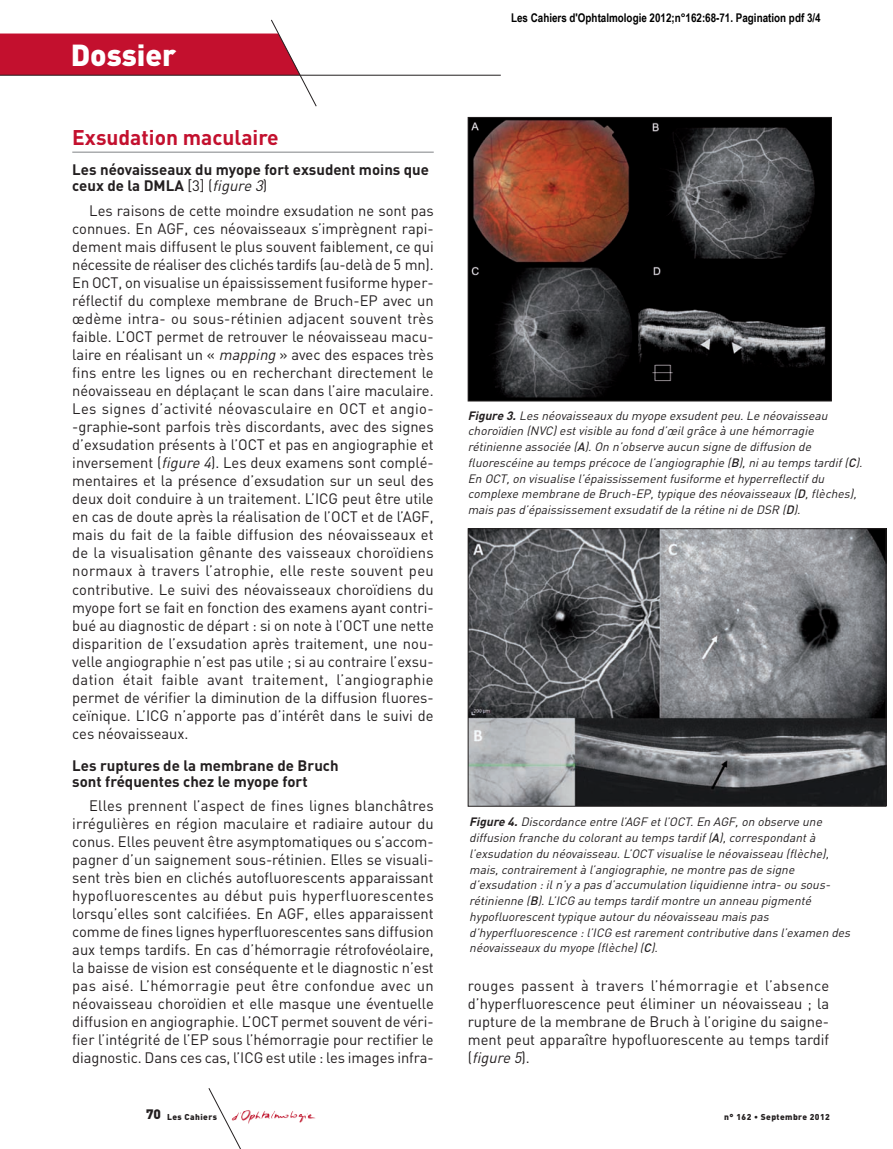
<style>
.page{position:relative;width:893px;height:1149px;background:#fff}
.page>*{position:absolute;margin:0;border:0;box-sizing:border-box;transform-origin:0 0}
.t1{font:900 30px "DIN";color:#fff}
.t2{font:700 21px "DIN";color:#c3102e}
.t3{font:15px/18px "DIN";color:#231f20;text-align:justify}
.t4{font:700 15px/15.8px "DIN";color:#231f20}
.t5{font:italic 12px/15.8px "DIN";color:#231f20}
.t6{font:700 12px "Arial Narrow";color:#000}
.t7{font:900 8.4px "DIN";letter-spacing:.05em;color:#231f20}
.s1{font-weight:400}
.s2{font-weight:400;font-style:italic}
.s3{font-style:italic}
.s4{font-weight:700}
.s5{font-weight:500}
.s6{font-size:13.5px}
</style>
<div class="page">
<img style="left:254px;top:1111px;width:62px;height:12px">
<svg style="left:208px;top:1088px;width:46px;height:60px"></svg>
<hr style="left:0;top:75px;width:501px;height:1px;background:#231f20">
<svg style="left:0;top:20px;width:317px;height:87px"></svg>
<hr style="left:72px;top:152px;width:362px;height:1px;background:#808285">
<img style="left:470px;top:119px;width:360px;height:280px">
<div style="left:468px;top:117px;width:364px;height:284px;border:1px solid #231f20"></div>
<img style="left:470px;top:530px;width:414px;height:274px">
<div style="left:468px;top:528px;width:418px;height:278px;border:1px solid #231f20"></div>
<p class="t1" style="left:71px;top:45px;width:107px">Dossier</p>
<p class="t2" style="left:72px;top:129px;width:208px">Exsudation maculaire</p>
<p class="t4" style="left:72px;top:163px;width:358px">Les néovaisseaux du myope fort exsudent moins que ceux de la DMLA <span class="s1">[3] (</span><span class="s2">figure 3</span><span class="s1">)</span></p>
<p class="t3" style="left:72px;top:203px;width:363px;text-indent:17px">Les raisons de cette moindre exsudation ne sont pas connues. En AGF, ces néovaisseaux s’imprègnent rapi&shy;dement mais diffusent le plus souvent faiblement, ce qui nécessite de réaliser des clichés tardifs (au-delà de 5 mn).<br>En OCT, on visualise un épaississement fusiforme hyper&shy;réflectif du complexe membrane de Bruch-EP avec un œdème intra- ou sous-rétinien adjacent souvent très faible. L’OCT permet de retrouver le néovaisseau macu&shy;laire en réalisant un « <span class="s3">mapping</span>» avec des espaces très fins entre les lignes ou en recherchant directement le néovaisseau en déplaçant le scan dans l’aire maculaire.<br>Les signes d’activité néovasculaire en OCT et angio - -graphie sont parfois très discordants, avec des signes d’exsudation présents à l’OCT et pas en angiographie et inversement (<span class="s3">figure 4</span>). Les deux examens sont complé&shy;mentaires et la présence d’exsudation sur un seul des deux doit conduire à un traitement. L’ICG peut être utile en cas de doute après la réalisation de l’OCT et de l’AGF, mais du fait de la faible diffusion des néovaisseaux et de la visualisation gênante des vaisseaux choroïdiens normaux à travers l’atrophie, elle reste souvent peu contributive. Le suivi des néovaisseaux choroïdiens du myope fort se fait en fonction des examens ayant contri&shy;bué au diagnostic de départ : si on note à l’OCT une nette disparition de l’exsu dation après traitement, une nou&shy;velle angiographie n’est pas utile ; si au contraire l’exsu&shy;dation était faible avant traitement, l’angiographie permet de vérifier la diminution de la diffusion fluores&shy;ceïnique. L’ICG n’apporte pas d’intérêt dans le suivi de ces néovaisseaux.</p>
<p class="t4" style="left:72px;top:759px;width:268px">Les ruptures de la membrane de Bruch sont fréquentes chez le myope fort</p>
<p class="t3" style="left:72px;top:797px;width:363px;text-indent:17px">Elles prennent l’aspect de fines lignes blanchâtres irrégulières en région maculaire et radiaire autour du conus. Elles peuvent être asymptomatiques ou s’accom&shy;pagner d’un saignement sous-rétinien. Elles se visuali&shy;sent très bien en clichés autofluorescents apparaissant hypofluorescentes au début puis hyperfluorescentes lorsqu’elles sont calcifiées. En AGF, elles apparaissent comme de fines lignes hyperfluorescentes sans diffusion aux temps tardifs. En cas d’hémorragie rétrofovéolaire, la baisse de vision est conséquente et le diagnostic n’est pas aisé. L’hémorragie peut être confondue avec un néovaisseau choroïdien et elle masque une éventuelle diffusion en angiographie. L’OCT permet souvent de véri&shy;fier l’intégrité de l’EP sous l’hémorragie pour rectifier le diagnostic. Dans ces cas, l’ICG est utile : les images infra-</p>
<p class="t6" style="left:511px;top:10px;width:311px">Les Cahiers d'Ophtalmologie 2012;n°162:68-71. Pagination pdf 3/4</p>
<p class="t5" style="left:468px;top:408px;width:399px"><span class="s4">Figure 3.</span> Les néovaisseaux du myope exsudentpeu.Le néovaisseau choroïdien (NVC)estvisible au fond d’œilgrâce à une hémorragie rétinienne associée (<span class="s5">A</span>).On n’observe aucun signe de diffusion de fluorescéine au temps précoce de l’angiographie (<span class="s5">B</span>),niau temps tardif(<span class="s5">C</span>).<br>En OCT,on visualise l’épaississementfusiforme ethyperreflectifdu complexe membrane de Bruch-EP,typique des néovaisseaux (<span class="s5">D</span>,flèches), mais pas d’épaississementexsudatifde la rétine nide DSR (<span class="s5">D</span>).</p>
<p class="t5" style="left:469px;top:815px;width:385px"><span class="s4">Figure 4.</span> Discordance entre l’AGF etl’OCT.En AGF,on observe une diffusion franche du colorantau temps tardif(<span class="s5">A</span>),correspondantà l’exsudation du néovaisseau.L’OCT visualise le néovaisseau (flèche), mais,contrairementà l’angiographie,ne montre pas de signe d’exsudation :iln’y a pas d’accumulation liquidienne intra- ou sous&shy;rétinienne (<span class="s5">B</span>).L’ICG au temps tardifmontre un anneau pigmenté hypofluorescenttypique autour du néovaisseau mais pas d’hyperfluorescence :l’ICG estrarementcontributive dans l’examen des néovaisseaux du myope (flèche)(<span class="s5">C</span>).</p>
<p class="t3" style="left:468px;top:977px;width:363px">rouges passent à travers l’hémorragie et l’absence d’hyperfluorescence peut éliminer un néovaisseau ; la rupture de la membrane de Bruch à l’origine du saigne&shy;ment peut apparaître hypofluorescente au temps tardif ( <span class="s3">figure 5</span>) .</p>
<p class="t7" style="left:146px;top:1113px;width:72px"><span class="s6">70</span> Les Cahiers</p>
<p class="t7" style="left:724px;top:1113px;width:107px">n° 162 • Septembre 2012</p>
</div>
